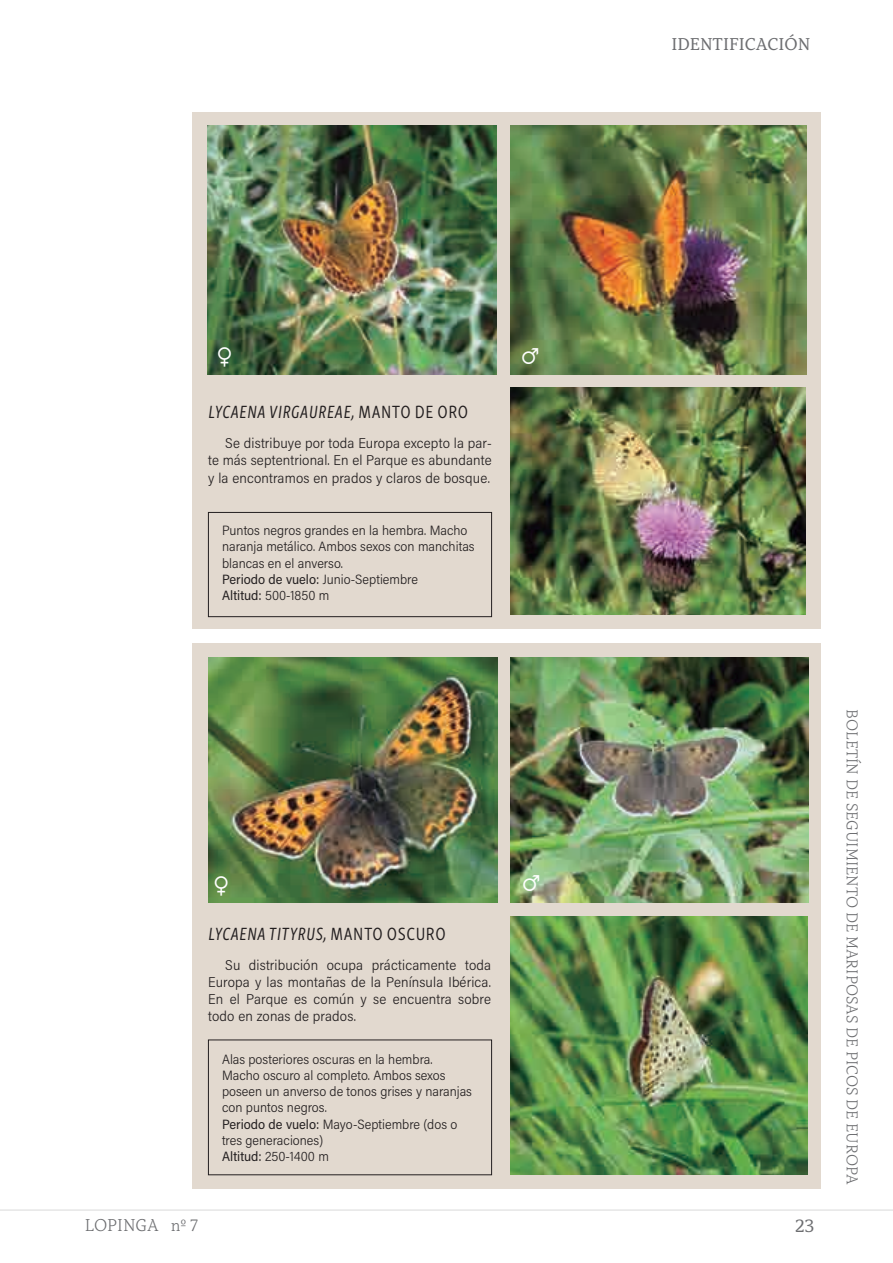
<style>
.page{position:relative;width:893px;height:1263px;background:#fff}
.page>*{position:absolute;margin:0;border:0;box-sizing:border-box;transform-origin:0 0}
.t1{font:19.5px "Capitolina";color:#6c6d70}
.t2{font:italic 18.15px "Skolar Sans Latn Cp";letter-spacing:.03em;color:#231f20}
.t3{font:18px "Capitolina";color:#6c6d70}
.t4{font:300 18px "Capitolina";color:#6c6d70}
.t5{font:300 16.5px "Capitolina";color:#6c6d70}
.t6{font:300 14.25px/17.1px "Acumin Pro Semi Cond";letter-spacing:.01em;color:#231f20;text-align:justify}
.t7{font:300 13.5px/16.2px "Acumin Pro Semi Cond";color:#231f20}
.s1{font-style:normal}
.s2{font-weight:400}
</style>
<div class="page">
<hr style="left:0;top:1209px;width:892px;height:1px;background:#e6e6e6">
<div style="left:192px;top:643px;width:628px;height:545px;background:#e2d9cf"></div>
<div style="left:192px;top:112px;width:628px;height:517px;background:#e2d9cf"></div>
<img style="left:207px;top:125px;width:289px;height:249px">
<img style="left:510px;top:125px;width:295px;height:249px">
<img style="left:510px;top:387px;width:294px;height:227px">
<img style="left:208px;top:657px;width:289px;height:245px">
<img style="left:510px;top:657px;width:298px;height:245px">
<img style="left:510px;top:916px;width:297px;height:258px">
<div style="left:208px;top:512px;width:283px;height:105px;border:1px solid #231f20"></div>
<svg style="left:218px;top:346px;width:13px;height:20px"></svg>
<svg style="left:522px;top:347px;width:16px;height:16px"></svg>
<svg style="left:215px;top:875px;width:13px;height:20px"></svg>
<svg style="left:523px;top:874px;width:16px;height:16px"></svg>
<h2 class="t2" style="left:208px;top:399px;width:261px">LYCAENA VIRGAUREAE, <span class="s1">MANTO DE ORO</span></h2>
<p class="t6" style="left:208px;top:434px;width:285px;text-indent:17px">Se distribuye por toda Europa excepto la par&shy;te más septentrional. En el Parque es abundante y la encontramos en prados y claros de bosque.</p>
<p class="t7" style="left:222px;top:521px;width:254px">Puntos negros grandes en la hembra. Macho naranja metálico. Ambos sexos con manchitas blancas en el anverso.<br><span class="s2">Periodo de vuelo:</span> Junio-Septiembre<br><span class="s2">Altitud:</span> 500-1850 m</p>
<h2 class="t2" style="left:208px;top:920px;width:239px">LYCAENA TITYRUS, <span class="s1">MANTO OSCURO</span></h2>
<p class="t6" style="left:208px;top:956px;width:284px;text-indent:17px">Su distribución ocupa prácticamente toda Europa y las montañas de la Península Ibérica.<br>En el Parque es común y se encuentra sobre todo en zonas de prados.</p>
<p class="t7" style="left:222px;top:1050px;width:251px">Alas posteriores oscuras en la hembra.<br>Macho oscuro al completo. Ambos sexos poseen un anverso de tonos grises y naranjas con puntos negros.<br><span class="s2">Periodo de vuelo:</span> Mayo-Septiembre (dos o tres generaciones)<br><span class="s2">Altitud:</span> 250-1400 m</p>
<h3 class="t4" style="left:85px;top:1214px;width:115px">LOPINGA nº 7</h3>
<h3 class="t3" style="left:671px;top:34px;width:140px">IDENTIFICACIÓN</h3>
<h1 class="t1" style="left:794px;top:1214px;width:20px">23</h1>
<p class="t5" style="left:861px;top:709px;width:476px;rotate:90deg">BOLETÍN DE SEGUIMIENTO DE MARIPOSAS DE PICOS DE EUROPA</p>
</div>
